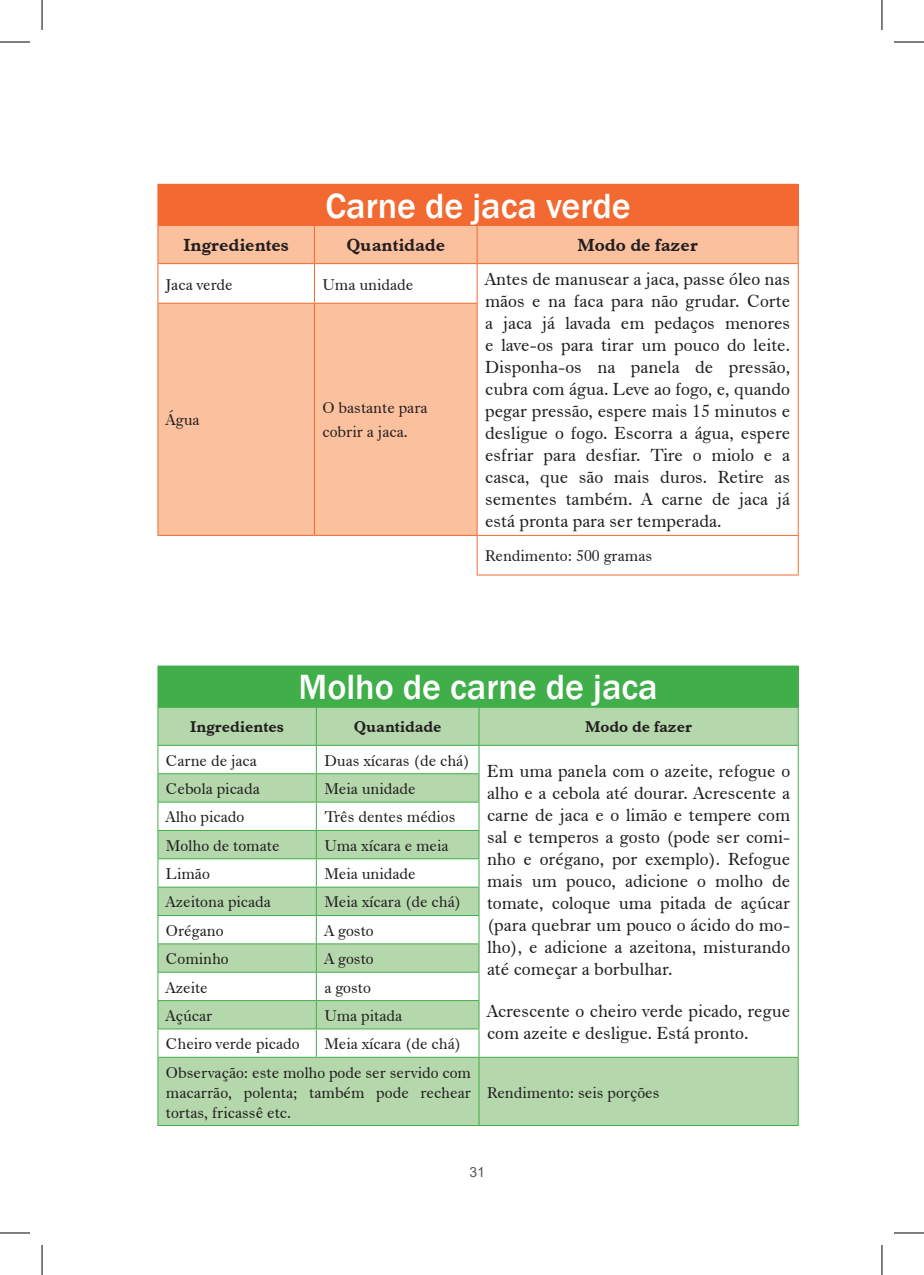
<style>
.page{position:relative;width:924px;height:1275px;background:#fff}
.page>*{position:absolute;margin:0;border:0;box-sizing:border-box;transform-origin:0 0}
.t1{font:500 36px "Franklin Gothic";color:#fff}
.t2{font:18px/22px "Dutch 766 BT Roman A";color:#231f20;text-align:justify}
.t3{font:18px "Dutch 766 BT Bold A";color:#231f20}
.t4{font:16px/24px "Dutch 766 BT Roman A";color:#231f20}
.t5{font:16px "Dutch 766 BT Bold A";color:#231f20}
.t6{font:14px "Arial";color:#57585a}
</style>
<div class="page">
<div style="left:158px;top:184px;width:639px;height:41px;background:#f26a32"></div>
<svg style="left:158px;top:226px;width:639px;height:309px"></svg>
<hr style="left:157px;top:184px;width:157px;height:1px;background:#f26a32">
<hr style="left:157px;top:185px;width:1px;height:40px;background:#f26a32">
<hr style="left:477px;top:184px;width:321px;height:1px;background:#f26a32">
<hr style="left:797px;top:185px;width:1px;height:40px;background:#f26a32">
<hr style="left:157px;top:225px;width:157px;height:1px;background:#f26a32">
<hr style="left:157px;top:226px;width:1px;height:37px;background:#f26a32">
<hr style="left:314px;top:225px;width:163px;height:1px;background:#f26a32">
<hr style="left:314px;top:226px;width:1px;height:37px;background:#f26a32">
<hr style="left:477px;top:225px;width:321px;height:1px;background:#f26a32">
<hr style="left:476px;top:226px;width:1px;height:37px;background:#f26a32">
<hr style="left:797px;top:226px;width:1px;height:37px;background:#f26a32">
<hr style="left:157px;top:263px;width:157px;height:1px;background:#f26a32">
<hr style="left:157px;top:264px;width:1px;height:39px;background:#f26a32">
<hr style="left:314px;top:263px;width:163px;height:1px;background:#f26a32">
<hr style="left:314px;top:264px;width:1px;height:39px;background:#f26a32">
<hr style="left:477px;top:263px;width:321px;height:1px;background:#f26a32">
<hr style="left:476px;top:264px;width:1px;height:39px;background:#f26a32">
<hr style="left:797px;top:264px;width:1px;height:39px;background:#f26a32">
<hr style="left:797px;top:303px;width:1px;height:232px;background:#f26a32">
<hr style="left:157px;top:303px;width:157px;height:1px;background:#f26a32">
<hr style="left:157px;top:304px;width:1px;height:231px;background:#f26a32">
<hr style="left:314px;top:303px;width:163px;height:1px;background:#f26a32">
<hr style="left:314px;top:304px;width:1px;height:231px;background:#f26a32">
<hr style="left:476px;top:304px;width:1px;height:231px;background:#f26a32">
<hr style="left:157px;top:535px;width:157px;height:1px;background:#f26a32">
<hr style="left:314px;top:535px;width:163px;height:1px;background:#f26a32">
<hr style="left:477px;top:535px;width:321px;height:1px;background:#f26a32">
<hr style="left:476px;top:536px;width:1px;height:38px;background:#f26a32">
<hr style="left:797px;top:536px;width:1px;height:38px;background:#f26a32">
<hr style="left:476px;top:574px;width:322px;height:1px;background:#f26a32">
<div style="left:158px;top:666px;width:639px;height:41px;background:#40ae49"></div>
<svg style="left:158px;top:708px;width:639px;height:417px"></svg>
<hr style="left:157px;top:665px;width:159px;height:1px;background:#40ae49">
<hr style="left:157px;top:666px;width:1px;height:41px;background:#40ae49">
<hr style="left:316px;top:665px;width:163px;height:1px;background:#40ae49">
<hr style="left:479px;top:665px;width:319px;height:1px;background:#40ae49">
<hr style="left:797px;top:666px;width:1px;height:41px;background:#40ae49">
<hr style="left:157px;top:707px;width:159px;height:1px;background:#40ae49">
<hr style="left:157px;top:708px;width:1px;height:37px;background:#40ae49">
<hr style="left:316px;top:707px;width:163px;height:1px;background:#40ae49">
<hr style="left:316px;top:708px;width:1px;height:37px;background:#40ae49">
<hr style="left:479px;top:707px;width:319px;height:1px;background:#40ae49">
<hr style="left:478px;top:708px;width:1px;height:37px;background:#40ae49">
<hr style="left:797px;top:708px;width:1px;height:37px;background:#40ae49">
<hr style="left:157px;top:745px;width:159px;height:1px;background:#40ae49">
<hr style="left:316px;top:745px;width:163px;height:1px;background:#40ae49">
<hr style="left:479px;top:745px;width:319px;height:1px;background:#40ae49">
<svg style="left:797px;top:746px;width:1px;height:310px"></svg>
<hr style="left:157px;top:773px;width:159px;height:1px;background:#40ae49">
<hr style="left:316px;top:773px;width:163px;height:1px;background:#40ae49">
<hr style="left:157px;top:801px;width:159px;height:1px;background:#40ae49">
<hr style="left:316px;top:801px;width:163px;height:1px;background:#40ae49">
<hr style="left:157px;top:830px;width:159px;height:1px;background:#40ae49">
<hr style="left:316px;top:830px;width:163px;height:1px;background:#40ae49">
<hr style="left:157px;top:858px;width:159px;height:1px;background:#40ae49">
<hr style="left:316px;top:858px;width:163px;height:1px;background:#40ae49">
<hr style="left:157px;top:886px;width:159px;height:1px;background:#40ae49">
<hr style="left:316px;top:886px;width:163px;height:1px;background:#40ae49">
<hr style="left:157px;top:915px;width:159px;height:1px;background:#40ae49">
<hr style="left:316px;top:915px;width:163px;height:1px;background:#40ae49">
<hr style="left:157px;top:943px;width:159px;height:1px;background:#40ae49">
<hr style="left:316px;top:943px;width:163px;height:1px;background:#40ae49">
<hr style="left:157px;top:971px;width:159px;height:1px;background:#40ae49">
<hr style="left:316px;top:971px;width:163px;height:1px;background:#40ae49">
<hr style="left:157px;top:1000px;width:159px;height:1px;background:#40ae49">
<hr style="left:316px;top:1000px;width:163px;height:1px;background:#40ae49">
<hr style="left:157px;top:1028px;width:159px;height:1px;background:#40ae49">
<svg style="left:157px;top:746px;width:1px;height:310px"></svg>
<hr style="left:316px;top:1028px;width:163px;height:1px;background:#40ae49">
<svg style="left:316px;top:746px;width:1px;height:310px"></svg>
<svg style="left:478px;top:746px;width:1px;height:310px"></svg>
<hr style="left:157px;top:1056px;width:159px;height:1px;background:#40ae49">
<hr style="left:157px;top:1057px;width:1px;height:68px;background:#40ae49">
<hr style="left:316px;top:1056px;width:163px;height:1px;background:#40ae49">
<hr style="left:479px;top:1056px;width:319px;height:1px;background:#40ae49">
<hr style="left:478px;top:1057px;width:1px;height:68px;background:#40ae49">
<hr style="left:797px;top:1057px;width:1px;height:68px;background:#40ae49">
<hr style="left:157px;top:1125px;width:159px;height:1px;background:#40ae49">
<hr style="left:316px;top:1125px;width:163px;height:1px;background:#40ae49">
<hr style="left:479px;top:1125px;width:319px;height:1px;background:#40ae49">
<hr style="left:0;top:42px;width:30px;height:1px;background:#000">
<hr style="left:893px;top:42px;width:30px;height:1px;background:#000">
<hr style="left:0;top:1232px;width:30px;height:1px;background:#000">
<hr style="left:893px;top:1232px;width:30px;height:1px;background:#000">
<hr style="left:42px;top:0;width:1px;height:30px;background:#000">
<hr style="left:42px;top:1245px;width:1px;height:30px;background:#000">
<hr style="left:881px;top:0;width:1px;height:30px;background:#000">
<hr style="left:881px;top:1245px;width:1px;height:30px;background:#000">
<h1 class="t1" style="left:325px;top:183px;width:307px">Carne de jaca verde</h1>
<p class="t3" style="left:183px;top:234px;width:107px">Ingredientes</p>
<p class="t3" style="left:346px;top:234px;width:100px">Quantidade</p>
<p class="t3" style="left:577px;top:234px;width:122px">Modo de fazer</p>
<p class="t4" style="left:166px;top:272px;width:68px">Jaca verde</p>
<p class="t4" style="left:322px;top:272px;width:92px">Uma unidade</p>
<p class="t2" style="left:485px;top:268px;width:306px">Antes de manusear a jaca, passe óleo nas mãos e na faca para não grudar. Corte a jaca já lavada em pedaços menores e lave-os para tirar um pouco do leite.<br>Disponha-os na panela de pressão, cubra com água. Leve ao fogo, e, quando pegar pressão, espere mais 15 minutos e desligue o fogo. Escorra a água, espere esfriar para desfiar. Tire o miolo e a casca, que são mais duros. Retire as sementes também. A carne de jaca já está pronta para ser temperada.</p>
<p class="t4" style="left:166px;top:408px;width:35px">Água</p>
<p class="t4" style="left:322px;top:396px;width:107px">O bastante para cobrir a jaca.</p>
<p class="t4" style="left:485px;top:543px;width:168px">Rendimento: 500 gramas</p>
<h1 class="t1" style="left:298px;top:665px;width:360px">Molho de carne de jaca</h1>
<p class="t5" style="left:190px;top:717px;width:95px">Ingredientes</p>
<p class="t5" style="left:353px;top:717px;width:89px">Quantidade</p>
<p class="t5" style="left:585px;top:717px;width:108px">Modo de fazer</p>
<p class="t4" style="left:166px;top:748px;width:92px">Carne de jaca</p>
<p class="t4" style="left:324px;top:748px;width:147px">Duas xícaras (de chá)</p>
<p class="t2" style="left:487px;top:759px;width:304px">Em uma panela com o azeite, refogue o alho e a cebola até dourar. Acrescente a carne de jaca e o limão e tempere com sal e temperos a gosto (pode ser comi&shy;nho e orégano, por exemplo). Refogue mais um pouco, adicione o molho de tomate, coloque uma pitada de açúcar (para quebrar um pouco o ácido do mo&shy;lho), e adicione a azeitona, misturando até começar a borbulhar.</p>
<p class="t2" style="left:487px;top:999px;width:304px">Acrescente o cheiro verde picado, regue com azeite e desligue. Está pronto.</p>
<p class="t4" style="left:166px;top:776px;width:95px">Cebola picada</p>
<p class="t4" style="left:324px;top:776px;width:93px">Meia unidade</p>
<p class="t4" style="left:166px;top:804px;width:80px">Alho picado</p>
<p class="t4" style="left:324px;top:804px;width:133px">Três dentes médios</p>
<p class="t4" style="left:166px;top:833px;width:115px">Molho de tomate</p>
<p class="t4" style="left:324px;top:833px;width:126px">Uma xícara e meia</p>
<p class="t4" style="left:166px;top:861px;width:45px">Limão</p>
<p class="t4" style="left:324px;top:861px;width:93px">Meia unidade</p>
<p class="t4" style="left:166px;top:889px;width:106px">Azeitona picada</p>
<p class="t4" style="left:324px;top:889px;width:138px">Meia xícara (de chá)</p>
<p class="t4" style="left:166px;top:918px;width:59px">Orégano</p>
<p class="t4" style="left:324px;top:918px;width:51px">A gosto</p>
<p class="t4" style="left:166px;top:946px;width:64px">Cominho</p>
<p class="t4" style="left:324px;top:946px;width:51px">A gosto</p>
<p class="t4" style="left:166px;top:974px;width:43px">Azeite</p>
<p class="t4" style="left:324px;top:974px;width:48px">a gosto</p>
<p class="t4" style="left:166px;top:1003px;width:48px">Açúcar</p>
<p class="t4" style="left:324px;top:1003px;width:79px">Uma pitada</p>
<p class="t4" style="left:166px;top:1031px;width:135px">Cheiro verde picado</p>
<p class="t4" style="left:166px;top:1029px;width:306px;line-height:28.2px;text-indent:158px">Meia xícara (de chá)<br>Observação: este molho pode ser servido com</p>
<p class="t4" style="left:166px;top:1081px;width:306px;line-height:20px">macarrão, polenta; também pode rechear tortas, fricassê etc.</p>
<p class="t4" style="left:487px;top:1079px;width:174px">Rendimento: seis porções</p>
<p class="t6" style="left:469px;top:1162px;width:17px">31</p>
</div>
